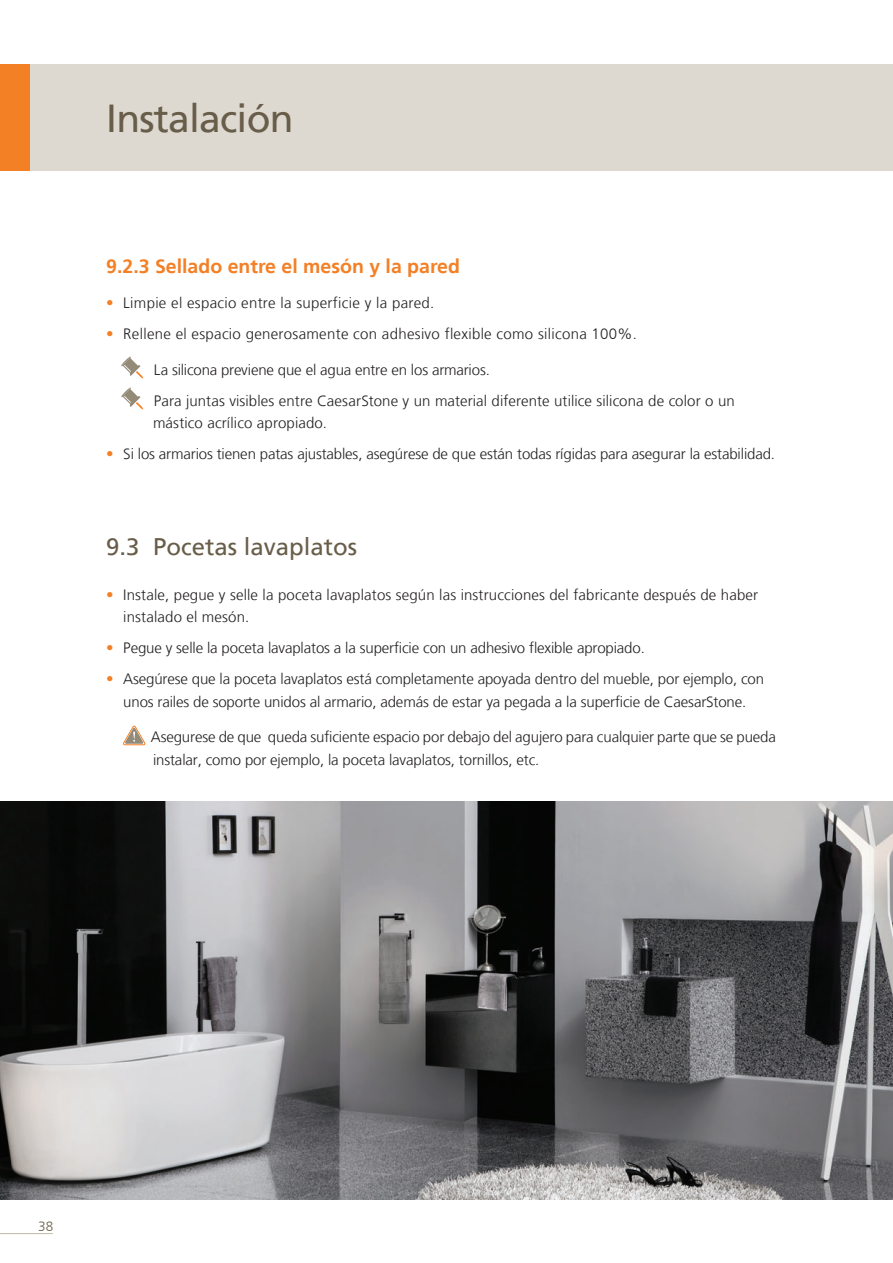
<style>
.page{position:relative;width:893px;height:1263px;background:#fff}
.page>*{position:absolute;margin:0;border:0;box-sizing:border-box;transform-origin:0 0}
.t1{font:39px "Frutiger";letter-spacing:-.02em;color:#685d49}
.t2{font:24px "Frutiger";color:#685d49}
.t3{font:700 19.5px "Frutiger";color:#f48026}
.t4{font:300 15px/22.5px "Frutiger";letter-spacing:-.01em;color:#231f20}
.t5{font:300 15px/22.5px "Frutiger";letter-spacing:.01em;color:#231f20}
.t6{font:300 15px "Frutiger";letter-spacing:.02em;color:#231f20}
.t7{font:300 13.5px "Frutiger";color:#685d49}
.s1{color:#f48026}
</style>
<div class="page">
<div style="left:0;top:64px;width:893px;height:107px;background:#ddd9d1"></div>
<div style="left:0;top:64px;width:30px;height:107px;background:#f48026"></div>
<hr style="left:0;top:1233px;width:53px;height:1px;background:#c0b9aa">
<svg style="left:121px;top:356px;width:23px;height:23px"></svg>
<svg style="left:121px;top:387px;width:23px;height:23px"></svg>
<svg style="left:123px;top:725px;width:22px;height:20px"></svg>
<img style="left:0;top:801px;width:893px;height:398px">
<h1 class="t1" style="left:106px;top:96px;width:189px">Instalación</h1>
<h3 class="t3" style="left:106px;top:255px;width:355px">9.2.3 Sellado entre el mesón y la pared</h3>
<p class="t6" style="left:106px;top:295px;width:330px"><span class="s1">•</span> Limpie el espacio entre la superficie y la pared.</p>
<p class="t6" style="left:106px;top:326px;width:532px"><span class="s1">•</span> Rellene el espacio generosamente con adhesivo flexible como silicona 100%.</p>
<p class="t4" style="left:154px;top:354px;width:582px;line-height:31px">La silicona previene que el agua entre en los armarios.<br>Para juntas visibles entre CaesarStone y un material diferente utilice silicona de color o un</p>
<p class="t5" style="left:153px;top:412px;width:175px">mástico acrílico apropiado.</p>
<p class="t4" style="left:106px;top:443px;width:670px"><span class="s1">•</span> Si los armarios tienen patas ajustables, asegúrese de que están todas rígidas para asegurar la estabilidad.</p>
<h2 class="t2" style="left:106px;top:532px;width:252px">9.3 Pocetas lavaplatos</h2>
<p class="t5" style="left:123px;top:583px;width:636px;text-indent:-17px"><span class="s1">•</span> Instale, pegue y selle la poceta lavaplatos según las instrucciones del fabricante después de haber instalado el mesón.</p>
<p class="t4" style="left:106px;top:637px;width:540px"><span class="s1">•</span> Pegue y selle la poceta lavaplatos a la superficie con un adhesivo flexible apropiado.</p>
<p class="t4" style="left:106px;top:668px;width:659px;text-align:center"><span class="s1">•</span> Asegúrese que la poceta lavaplatos está completamente apoyada dentro del mueble, por ejemplo, con unos railes de soporte unidos al armario, además de estar ya pegada a la superficie de CaesarStone.</p>
<p class="t4" style="left:151px;top:726px;width:627px">Asegurese de que queda suficiente espacio por debajo del agujero para cualquier parte que se pueda instalar, como por ejemplo, la poceta lavaplatos, tornillos, etc.</p>
<p class="t7" style="left:38px;top:1218px;width:17px">38</p>
</div>
